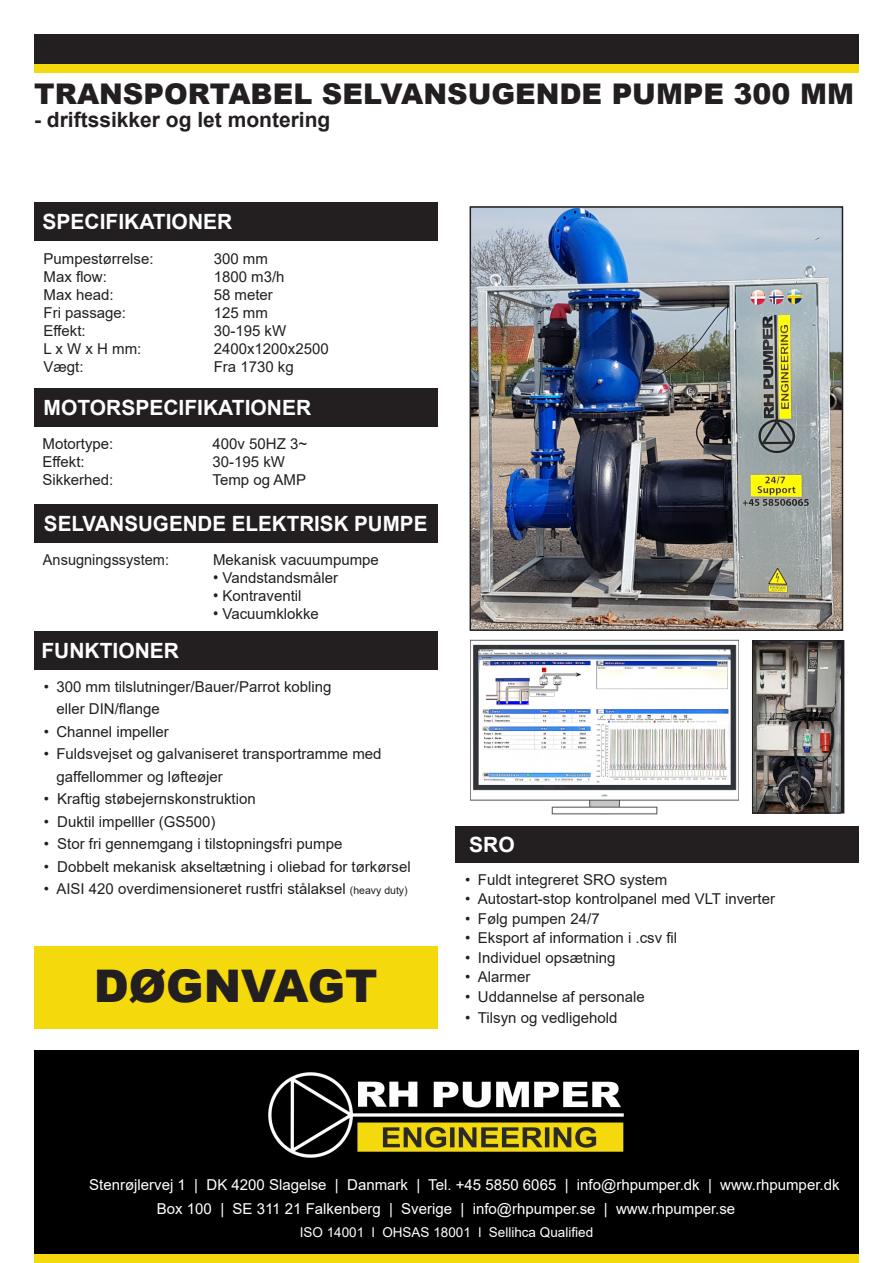
<style>
.page{position:relative;width:893px;height:1263px;background:#fff}
.page>*{position:absolute;margin:0;border:0;box-sizing:border-box;transform-origin:0 0}
.t1{font:900 45px "Arial";color:#231f20}
.t2{font:900 28.5px "Arial";color:#231f20}
.t3{font:700 21px "Arial";color:#fff}
.t4{font:700 21px "Arial";color:#231f20}
.t5{font:15px "Arial";color:#231f20}
.t6{font:15px "Arial";color:#fff}
.t7{font:13.5px "Arial";color:#fff}
.s1{font-size:15.9px}
.s2{font-size:10.5px}
</style>
<div class="page">
<div style="left:34px;top:34px;width:825px;height:30px;background:#231f20"></div>
<div style="left:34px;top:203px;width:404px;height:38px;background:#231f20"></div>
<div style="left:34px;top:389px;width:404px;height:38px;background:#231f20"></div>
<div style="left:34px;top:504px;width:404px;height:39px;background:#231f20"></div>
<div style="left:455px;top:826px;width:404px;height:37px;background:#231f20"></div>
<div style="left:34px;top:64px;width:825px;height:8px;background:#f4d90c"></div>
<div style="left:34px;top:946px;width:403px;height:83px;background:#f4d90c"></div>
<div style="left:34px;top:1050px;width:825px;height:204px;background:#000"></div>
<img style="left:269px;top:1072px;width:355px;height:85px">
<div style="left:34px;top:1254px;width:825px;height:9px;background:#f4d90c"></div>
<img style="left:471px;top:639px;width:268px;height:176px">
<img style="left:473px;top:209px;width:367px;height:419px">
<div style="left:470px;top:206px;width:373px;height:425px;border:2px solid #231f20"></div>
<img style="left:754px;top:642px;width:87px;height:169px">
<div style="left:752px;top:640px;width:92px;height:173px;border:1px solid #231f20"></div>
<div style="left:34px;top:631px;width:404px;height:39px;background:#231f20"></div>
<p class="t2" style="left:34px;top:73px;width:821px">TRANSPORTABEL SELVANSUGENDE PUMPE 300 MM</p>
<p class="t4" style="left:34px;top:105px;width:298px">- driftssikker og let montering</p>
<p class="t3" style="left:43px;top:207px;width:191px">SPECIFIKATIONER</p>
<p class="t5" style="left:44px;top:248px;width:112px">Pumpestørrelse:</p>
<p class="t5" style="left:214px;top:248px;width:56px">300 mm</p>
<p class="t5" style="left:44px;top:266px;width:65px">Max flow:</p>
<p class="t5" style="left:214px;top:266px;width:72px">1800 m3/h</p>
<p class="t5" style="left:44px;top:284px;width:72px">Max head:</p>
<p class="t5" style="left:214px;top:284px;width:61px">58 meter</p>
<p class="t5" style="left:44px;top:302px;width:84px">Fri passage:</p>
<p class="t5" style="left:214px;top:302px;width:56px">125 mm</p>
<p class="t5" style="left:44px;top:320px;width:44px">Effekt:</p>
<p class="t5" style="left:214px;top:320px;width:74px">30-195 kW</p>
<p class="t5" style="left:44px;top:338px;width:99px">L x W x H mm:</p>
<p class="t5" style="left:214px;top:338px;width:117px">2400x1200x2500</p>
<p class="t5" style="left:44px;top:356px;width:42px">Vægt:</p>
<p class="t5" style="left:214px;top:356px;width:82px">Fra 1730 kg</p>
<p class="t3" style="left:44px;top:393px;width:269px">MOTORSPECIFIKATIONER</p>
<p class="t5" style="left:43px;top:433px;width:72px">Motortype:</p>
<p class="t5" style="left:213px;top:433px;width:96px">400v 50HZ 3~</p>
<p class="t5" style="left:43px;top:451px;width:44px">Effekt:</p>
<p class="t5" style="left:213px;top:451px;width:74px">30-195 kW</p>
<p class="t5" style="left:43px;top:469px;width:72px">Sikkerhed:</p>
<p class="t5" style="left:213px;top:469px;width:95px">Temp og AMP</p>
<p class="t3" style="left:44px;top:509px;width:385px">SELVANSUGENDE ELEKTRISK PUMPE</p>
<p class="t5" style="left:43px;top:549px;width:128px">Ansugningssystem:</p>
<p class="t5" style="left:213px;top:549px;width:167px">Mekanisk vacuumpumpe</p>
<p class="t5" style="left:213px;top:567px;width:127px"><span class="s1">•</span> Vandstandsmåler</p>
<p class="t5" style="left:213px;top:585px;width:90px"><span class="s1">•</span> Kontraventil</p>
<p class="t5" style="left:213px;top:603px;width:107px"><span class="s1">•</span> Vacuumklokke</p>
<p class="t3" style="left:41px;top:636px;width:139px">FUNKTIONER</p>
<p class="t5" style="left:44px;top:676px;width:289px">• 300 mm tilslutninger/Bauer/Parrot kobling</p>
<p class="t5" style="left:56px;top:699px;width:105px">eller DIN/flange</p>
<p class="t5" style="left:44px;top:721px;width:127px">• Channel impeller</p>
<p class="t5" style="left:44px;top:744px;width:339px">• Fuldsvejset og galvaniseret transportramme med</p>
<p class="t5" style="left:56px;top:766px;width:168px">gaffellommer og løfteøjer</p>
<p class="t5" style="left:44px;top:789px;width:213px">• Kraftig støbejernskonstruktion</p>
<p class="t5" style="left:44px;top:811px;width:173px">• Duktil impelller (GS500)</p>
<p class="t5" style="left:44px;top:834px;width:300px">• Stor fri gennemgang i tilstopningsfri pumpe</p>
<p class="t5" style="left:44px;top:856px;width:369px">• Dobbelt mekanisk akseltætning i oliebad for tørkørsel</p>
<p class="t5" style="left:44px;top:879px;width:365px">• AISI 420 overdimensioneret rustfri stålaksel <span class="s2">(heavy duty)</span></p>
<p class="t1" style="left:94px;top:954px;width:286px">DØGNVAGT</p>
<p class="t3" style="left:469px;top:830px;width:47px">SRO</p>
<p class="t5" style="left:465px;top:869px;width:203px">• Fuldt integreret SRO system</p>
<p class="t5" style="left:465px;top:888px;width:311px">• Autostart-stop kontrolpanel med VLT inverter</p>
<p class="t5" style="left:465px;top:908px;width:136px">• Følg pumpen 24/7</p>
<p class="t5" style="left:465px;top:927px;width:213px">• Eksport af information i .csv fil</p>
<p class="t5" style="left:465px;top:947px;width:152px">• Individuel opsætning</p>
<p class="t5" style="left:465px;top:966px;width:67px">• Alarmer</p>
<p class="t5" style="left:465px;top:986px;width:181px">• Uddannelse af personale</p>
<p class="t5" style="left:465px;top:1007px;width:154px">• Tilsyn og vedligehold</p>
<p class="t6" style="left:89px;top:1174px;width:752px">Stenrøjlervej 1 | DK 4200 Slagelse | Danmark | Tel. +45 5850 6065 | info@rhpumper.dk | www.rhpumper.dk</p>
<p class="t7" style="left:300px;top:1223px;width:295px">ISO 14001 l OHSAS 18001 l Sellihca Qualified</p>
<p class="t6" style="left:157px;top:1198px;width:580px">Box 100 | SE 311 21 Falkenberg | Sverige | info@rhpumper.se | www.rhpumper.se</p>
</div>
